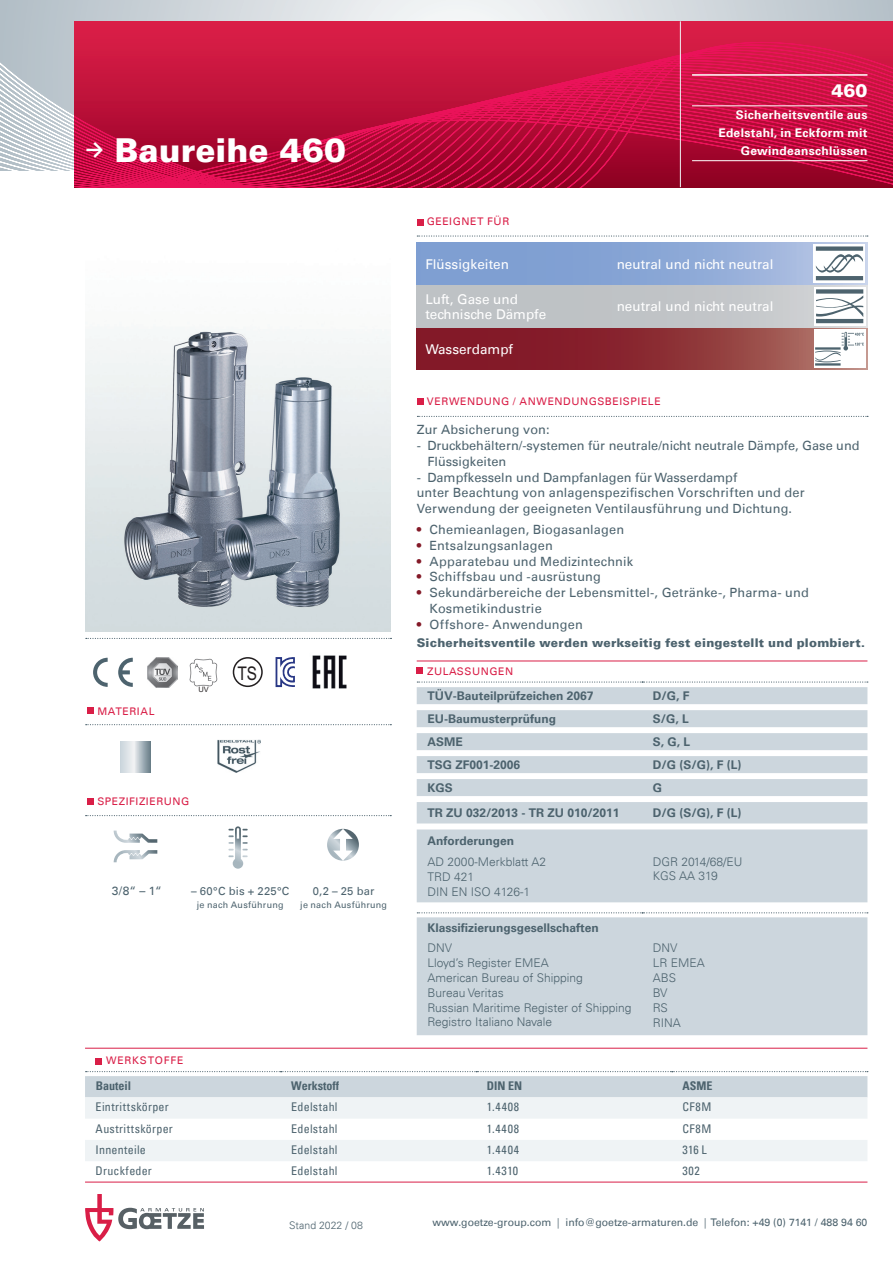
<style>
.page{position:relative;width:893px;height:1263px;background:#fff}
.page>*{position:absolute;margin:0;border:0;box-sizing:border-box;transform-origin:0 0}
.t1{font:900 33px "Univers";color:#fff}
.t2{font:18.9px "Arial Narrow";color:#231f20}
.t3{font:900 18px "Univers";color:#fff}
.t4{font:13.5px/15px "Univers";color:#fff}
.t5{font:12.75px/15.8px "Univers";letter-spacing:.015em;color:#4d636e}
.t6{font:300 12px/15px "Univers";color:#4d636e}
.t7{font:700 12px "Univers";color:#4d636e}
.t8{font:condensed 12px "Univers";letter-spacing:.03em;color:#4d636e}
.t9{font:900 12px "Univers";letter-spacing:.02em;color:#4d636e}
.t10{font:700 12px/18px "Univers";letter-spacing:.025em;color:#fff;text-align:right}
.t11{font:700 condensed 12px "Univers";color:#4d636e}
.t12{font:12px "Univers";color:#4d636e}
.t13{font:11.25px "Univers";letter-spacing:.02em;color:#4d636e}
.t14{font:10.5px "Univers";letter-spacing:.05em;color:#d91e47}
.t15{font:10.5px "Univers";color:#4d636e}
.t16{font:300 10.5px "Univers";color:#4d636e}
.t17{font:10.5px "Univers";letter-spacing:.07em;color:#d91e47}
.t18{font:9px "Univers";letter-spacing:.025em;color:#4d636e}
.t19{font:7.5px "Arial";color:#231f20}
.s1{color:#831927}
.s2{font-weight:300}
</style>
<div class="page">
<svg style="left:74px;top:0;width:819px;height:21px;background:#d7dde1"></svg>
<svg style="left:0;top:0;width:74px;height:170px;background:#c4cdd4"></svg>
<svg style="left:74px;top:21px;width:819px;height:166px;background:#c4113e"></svg>
<hr style="left:680px;top:21px;width:1px;height:166px;background:#eff3f5">
<svg style="left:417px;top:235px;width:451px;height:2px"></svg>
<svg style="left:86px;top:724px;width:305px;height:1px"></svg>
<svg style="left:86px;top:815px;width:305px;height:1px"></svg>
<svg style="left:86px;top:638px;width:305px;height:1px"></svg>
<svg style="left:417px;top:328px;width:451px;height:42px;background:#8d3037"></svg>
<div style="left:417px;top:285px;width:451px;height:43px;background:linear-gradient(to bottom,#c1c4c7,#c3c6c9)"></div>
<svg style="left:417px;top:242px;width:451px;height:43px;background:#8ba7d6"></svg>
<svg style="left:85px;top:1194px;width:119px;height:47px"></svg>
<img style="left:85px;top:329px;width:306px;height:302px">
<img style="left:218px;top:740px;width:42px;height:32px">
<svg style="left:120px;top:742px;width:31px;height:30px"></svg>
<svg style="left:228px;top:826px;width:20px;height:43px"></svg>
<div style="left:814px;top:330px;width:51px;height:38px;background:#fff"></div>
<svg style="left:815px;top:332px;width:49px;height:34px"></svg>
<div style="left:814px;top:287px;width:51px;height:38px;background:linear-gradient(to right,#dadfe1,#dadfe1)"></div>
<svg style="left:816px;top:289px;width:47px;height:34px"></svg>
<svg style="left:813px;top:244px;width:52px;height:39px"></svg>
<svg style="left:816px;top:246px;width:47px;height:34px"></svg>
<svg style="left:114px;top:830px;width:43px;height:32px"></svg>
<svg style="left:327px;top:829px;width:32px;height:32px"></svg>
<svg style="left:118px;top:658px;width:15px;height:29px"></svg>
<svg style="left:93px;top:658px;width:15px;height:29px"></svg>
<img style="left:147px;top:657px;width:30px;height:30px">
<div style="left:233px;top:657px;width:30px;height:30px;border:2px solid #231f20;border-radius:50%"></div>
<svg style="left:276px;top:657px;width:19px;height:30px"></svg>
<img style="left:312px;top:655px;width:35px;height:34px">
<img style="left:189px;top:658px;width:29px;height:29px">
<hr style="left:85px;top:1048px;width:782px;height:1px;background:#d91e47">
<svg style="left:96px;top:1058px;width:6px;height:6px"></svg>
<svg style="left:85px;top:1097px;width:782px;height:64px;fill:#eff3f5"></svg>
<svg style="left:85px;top:1071px;width:783px;height:26px"></svg>
<hr style="left:85px;top:1182px;width:782px;height:1px;background:#d91e47">
<hr style="left:417px;top:661px;width:450px;height:1px;background:#d91e47">
<svg style="left:417px;top:668px;width:6px;height:6px"></svg>
<svg style="left:417px;top:681px;width:451px;height:23px"></svg>
<svg style="left:417px;top:710px;width:450px;height:86px"></svg>
<div style="left:417px;top:802px;width:450px;height:21px;background:#ccd6dd"></div>
<div style="left:417px;top:829px;width:450px;height:73px;background:#ccd6dd"></div>
<div style="left:417px;top:917px;width:450px;height:118px;background:#ccd6dd"></div>
<svg style="left:417px;top:912px;width:451px;height:1px"></svg>
<hr style="left:692px;top:74px;width:175px;height:2px;background:#fff">
<hr style="left:692px;top:105px;width:175px;height:1px;background:#fff">
<hr style="left:692px;top:160px;width:175px;height:1px;background:#fff">
<div style="left:417px;top:398px;width:6px;height:7px;background:#d91e47"></div>
<svg style="left:417px;top:416px;width:451px;height:1px"></svg>
<svg style="left:417px;top:219px;width:6px;height:6px"></svg>
<svg style="left:87px;top:708px;width:6px;height:6px"></svg>
<svg style="left:87px;top:798px;width:6px;height:6px"></svg>
<h1 class="t1" style="left:85px;top:129px;width:263px"><sup>→</sup> Baureihe 460</h1>
<p class="t14" style="left:97px;top:705px;width:59px">MATERIAL</p>
<p class="t19" style="left:198px;top:684px;width:12px">UV</p>
<h2 class="t2" style="left:237px;top:659px;width:21px">TS</h2>
<p class="t14" style="left:97px;top:795px;width:94px">SPEZIFIZIERUNG</p>
<p class="t12" style="left:112px;top:883px;width:51px">3/8“ – 1“</p>
<p class="t13" style="left:191px;top:884px;width:100px">– 60°C bis + 225°C</p>
<p class="t18" style="left:197px;top:900px;width:88px">je nach Ausführung</p>
<p class="t13" style="left:313px;top:884px;width:63px">0,2 – 25 bar</p>
<p class="t18" style="left:300px;top:900px;width:88px">je nach Ausführung</p>
<p class="t14" style="left:427px;top:215px;width:84px">GEEIGNET FÜR</p>
<p class="t4" style="left:425px;top:256px;width:85px">Flüssigkeiten</p>
<p class="t4" style="left:425px;top:291px;width:122px">Luft, Gase und technische Dämpfe</p>
<p class="t4" style="left:425px;top:341px;width:89px">Wasserdampf</p>
<h3 class="t3" style="left:831px;top:79px;width:38px">460</h3>
<p class="t10" style="left:718px;top:107px;width:151px">Sicherheitsventile aus<br>Edelstahl, in Eckform mit<br>Gewindeanschlüssen</p>
<p class="t4" style="left:617px;top:256px;width:158px">neutral und nicht neutral</p>
<p class="t4" style="left:617px;top:299px;width:158px">neutral und nicht neutral</p>
<p class="t14" style="left:427px;top:395px;width:235px">VERWENDUNG / ANWENDUNGSBEISPIELE</p>
<p class="t5" style="left:417px;top:422px;width:134px">Zur Absicherung von:</p>
<p class="t5" style="left:427px;top:438px;width:434px;text-indent:-11px">- Druckbehältern/-systemen für neutrale/nicht neutrale Dämpfe, Gase und<br>Flüssigkeiten</p>
<p class="t5" style="left:417px;top:469px;width:390px">- Dampfkesseln und Dampfanlagen für Wasserdampf<br>unter Beachtung von anlagenspezifischen Vorschriften und der<br>Verwendung der geeigneten Ventilausführung und Dichtung.</p>
<p class="t5" style="left:417px;top:522px;width:209px"><span class="s1">•</span> Chemieanlagen, Biogasanlagen</p>
<p class="t5" style="left:417px;top:538px;width:138px"><span class="s1">•</span> Entsalzungsanlagen</p>
<p class="t5" style="left:417px;top:553px;width:218px"><span class="s1">•</span> Apparatebau und Medizintechnik</p>
<p class="t5" style="left:417px;top:569px;width:186px"><span class="s1">•</span> Schiffsbau und -ausrüstung</p>
<p class="t5" style="left:429px;top:585px;width:381px;text-indent:-13px"><span class="s1">•</span> Sekundärbereiche der Lebensmittel-, Getränke-, Pharma- und<br>Kosmetikindustrie</p>
<p class="t5" style="left:417px;top:616px;width:168px"><span class="s1">•</span> Offshore- Anwendungen</p>
<p class="t9" style="left:417px;top:635px;width:450px">Sicherheitsventile werden werkseitig fest eingestellt und plombiert.</p>
<p class="t14" style="left:427px;top:665px;width:88px">ZULASSUNGEN</p>
<p class="t7" style="left:427px;top:689px;width:168px">TÜV-Bauteilprüfzeichen 2067</p>
<p class="t7" style="left:653px;top:689px;width:38px">D/G, F</p>
<p class="t7" style="left:427px;top:712px;width:130px">EU-Baumusterprüfung</p>
<p class="t7" style="left:653px;top:712px;width:38px">S/G, L</p>
<p class="t7" style="left:427px;top:735px;width:37px">ASME</p>
<p class="t7" style="left:653px;top:735px;width:39px">S, G, L</p>
<p class="t7" style="left:427px;top:757px;width:94px">TSG ZF001-2006</p>
<p class="t7" style="left:653px;top:757px;width:90px">D/G (S/G), F (L)</p>
<p class="t7" style="left:427px;top:780px;width:27px">KGS</p>
<p class="t7" style="left:653px;top:780px;width:11px">G</p>
<p class="t7" style="left:427px;top:806px;width:194px">TR ZU 032/2013 - TR ZU 010/2011</p>
<p class="t7" style="left:653px;top:806px;width:90px">D/G (S/G), F (L)</p>
<p class="t7" style="left:427px;top:833px;width:88px">Anforderungen</p>
<p class="t6" style="left:427px;top:854px;width:120px">AD 2000-Merkblatt A2<br>TRD 421<br>DIN EN ISO 4126-1</p>
<p class="t6" style="left:653px;top:854px;width:91px;line-height:14.4px">DGR 2014/68/EU<br>KGS AA 319</p>
<p class="t7" style="left:427px;top:921px;width:173px">Klassifizierungsgesellschaften</p>
<p class="t6" style="left:427px;top:940px;width:206px">DNV<br>Lloyd’s Register EMEA<br>American Bureau of Shipping<br>Bureau Veritas<br>Russian Maritime Register of Shipping<br>Registro Italiano Navale</p>
<p class="t6" style="left:653px;top:940px;width:54px">DNV<br>LR EMEA<br>ABS<br>BV<br>RS<br>RINA</p>
<p class="t17" style="left:106px;top:1054px;width:79px">WERKSTOFFE</p>
<p class="t11" style="left:96px;top:1078px;width:37px">Bauteil</p>
<p class="t11" style="left:291px;top:1078px;width:49px">Werkstoff</p>
<p class="t11" style="left:487px;top:1078px;width:37px">DIN EN</p>
<p class="t11" style="left:682px;top:1078px;width:31px">ASME</p>
<p class="t8" style="left:96px;top:1099px;width:75px">Eintrittskörper</p>
<p class="t8" style="left:291px;top:1099px;width:48px">Edelstahl</p>
<p class="t8" style="left:487px;top:1099px;width:34px">1.4408</p>
<p class="t8" style="left:682px;top:1099px;width:30px">CF8M</p>
<p class="t8" style="left:96px;top:1121px;width:79px">Austrittskörper</p>
<p class="t8" style="left:291px;top:1121px;width:48px">Edelstahl</p>
<p class="t8" style="left:487px;top:1121px;width:34px">1.4408</p>
<p class="t8" style="left:682px;top:1121px;width:30px">CF8M</p>
<p class="t8" style="left:96px;top:1142px;width:52px">Innenteile</p>
<p class="t8" style="left:291px;top:1142px;width:48px">Edelstahl</p>
<p class="t8" style="left:487px;top:1142px;width:34px">1.4404</p>
<p class="t8" style="left:682px;top:1142px;width:26px">316 L</p>
<p class="t8" style="left:96px;top:1163px;width:58px">Druckfeder</p>
<p class="t8" style="left:291px;top:1163px;width:48px">Edelstahl</p>
<p class="t8" style="left:487px;top:1163px;width:33px">1.4310</p>
<p class="t8" style="left:682px;top:1163px;width:19px">302</p>
<p class="t16" style="left:289px;top:1219px;width:75px">Stand 2022 / 08</p>
<p class="t15" style="left:432px;top:1216px;width:437px">www.goetze-group.com <span class="s2">|</span> info@goetze-armaturen.de <span class="s2">|</span> Telefon: +49 (0) 7141 / 488 94 60</p>
</div>
